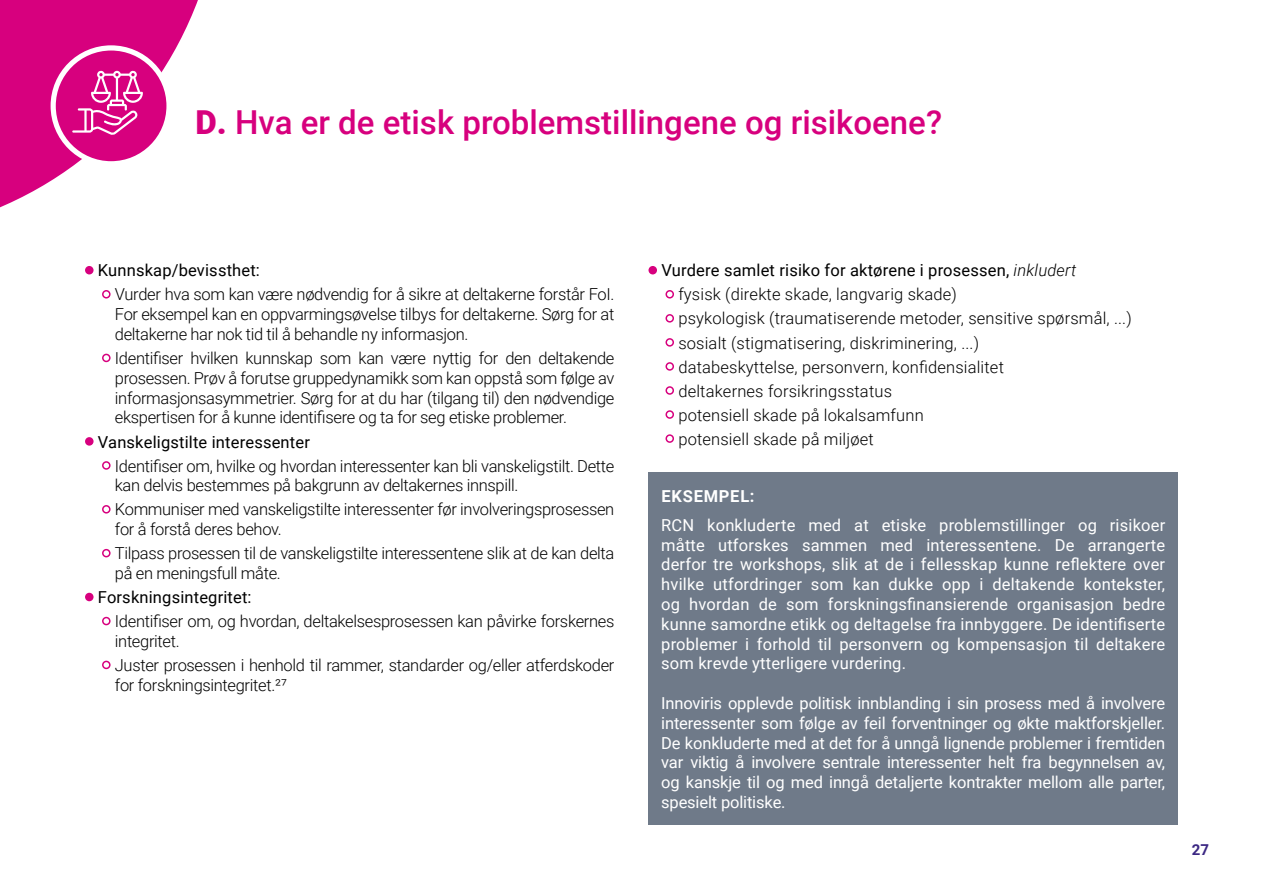
<style>
.page{position:relative;width:1263px;height:893px;background:#fff}
.page>*{position:absolute;margin:0;border:0;box-sizing:border-box;transform-origin:0 0}
.t1{font:500 33px "Roboto";color:#d7007e}
.t2{font:300 16.5px/19.8px "Roboto";letter-spacing:-.02em;color:#000}
.t3{font:16.5px/19.8px "Roboto";letter-spacing:.01em;color:#fff;text-align:justify}
.t4{font:300 16.5px "Roboto";letter-spacing:.01em;color:#000}
.t5{font:16.5px "Roboto";letter-spacing:.01em;color:#000}
.t6{font:700 16.5px "Roboto";letter-spacing:.045em;color:#fff}
.t7{font:700 15px "Roboto";color:#3b2783}
.s1{font-weight:900}
.s2{font-weight:300;font-style:italic}
</style>
<div class="page">
<svg style="left:0;top:0;width:198px;height:208px;fill:#d7007e"></svg>
<div style="left:53px;top:48px;width:116px;height:116px;background:#d7007e;border-radius:50%"></div>
<div style="left:51px;top:45px;width:121px;height:121px;border:5px solid #fff;border-radius:50%"></div>
<div style="left:85px;top:266px;width:9px;height:8px;background:#d7007e;border-radius:50%"></div>
<div style="left:102px;top:290px;width:9px;height:9px;border:2px solid #d7007e;border-radius:50%"></div>
<div style="left:102px;top:354px;width:9px;height:8px;border:2px solid #d7007e;border-radius:50%"></div>
<div style="left:85px;top:437px;width:9px;height:9px;background:#d7007e;border-radius:50%"></div>
<div style="left:102px;top:461px;width:9px;height:9px;border:2px solid #d7007e;border-radius:50%"></div>
<div style="left:102px;top:505px;width:9px;height:9px;border:2px solid #d7007e;border-radius:50%"></div>
<div style="left:102px;top:549px;width:9px;height:8px;border:2px solid #d7007e;border-radius:50%"></div>
<div style="left:85px;top:593px;width:9px;height:8px;background:#d7007e;border-radius:50%"></div>
<div style="left:102px;top:617px;width:9px;height:8px;border:2px solid #d7007e;border-radius:50%"></div>
<div style="left:102px;top:661px;width:9px;height:8px;border:2px solid #d7007e;border-radius:50%"></div>
<div style="left:648px;top:266px;width:9px;height:8px;background:#d7007e;border-radius:50%"></div>
<div style="left:665px;top:290px;width:9px;height:9px;border:2px solid #d7007e;border-radius:50%"></div>
<div style="left:665px;top:314px;width:9px;height:9px;border:2px solid #d7007e;border-radius:50%"></div>
<div style="left:665px;top:338px;width:9px;height:9px;border:2px solid #d7007e;border-radius:50%"></div>
<div style="left:665px;top:362px;width:9px;height:9px;border:2px solid #d7007e;border-radius:50%"></div>
<div style="left:665px;top:386px;width:9px;height:9px;border:2px solid #d7007e;border-radius:50%"></div>
<div style="left:665px;top:410px;width:9px;height:9px;border:2px solid #d7007e;border-radius:50%"></div>
<div style="left:665px;top:434px;width:9px;height:9px;border:2px solid #d7007e;border-radius:50%"></div>
<svg style="left:72px;top:71px;width:71px;height:64px"></svg>
<div style="left:648px;top:472px;width:530px;height:353px;background:#6f7a89"></div>
<p class="t1" style="left:196px;top:99px;width:748px"><span class="s1">D.</span> Hva er de etisk problemstillingene og risikoene?</p>
<p class="t5" style="left:98px;top:259px;width:164px">Kunnskap/bevissthet:</p>
<p class="t2" style="left:115px;top:284px;width:501px;text-align:justify">Vurder hva som kan være nødvendig for å sikre at deltakerne forstår FoI.<br>For eksempel kan en oppvarmingsøvelse tilbys for deltakerne. Sørg for at deltakerne har nok tid til å behandle ny informasjon.</p>
<p class="t2" style="left:115px;top:348px;width:501px;text-align:justify">Identifiser hvilken kunnskap som kan være nyttig for den deltakende prosessen. Prøv å forutse gruppedynamikk som kan oppstå som følge av informasjonsasymmetrier. Sørg for at du har (tilgang til) den nødvendige ekspertisen for å kunne identifisere og ta for seg etiske problemer.</p>
<p class="t5" style="left:98px;top:430px;width:214px">Vanskeligstilte interessenter</p>
<p class="t2" style="left:115px;top:455px;width:501px">Identifiser om, hvilke og hvordan interessenter kan bli vanskeligstilt. Dette kan delvis bestemmes på bakgrunn av deltakernes innspill.</p>
<p class="t2" style="left:115px;top:499px;width:501px">Kommuniser med vanskeligstilte interessenter før involveringsprosessen for å forstå deres behov.</p>
<p class="t2" style="left:115px;top:543px;width:501px">Tilpass prosessen til de vanskeligstilte interessentene slik at de kan delta på en meningsfull måte.</p>
<p class="t5" style="left:98px;top:586px;width:155px">Forskningsintegritet:</p>
<p class="t2" style="left:115px;top:611px;width:501px">Identifiser om, og hvordan, deltakelsesprosessen kan påvirke forskernes integritet.</p>
<p class="t2" style="left:115px;top:655px;width:501px">Juster prosessen i henhold til rammer, standarder og/eller atferdskoder for forskningsintegritet.²7</p>
<p class="t5" style="left:661px;top:259px;width:416px">Vurdere samlet risiko for aktørene i prosessen, <span class="s2">inkludert</span></p>
<p class="t4" style="left:678px;top:283px;width:280px">fysisk (direkte skade, langvarig skade)</p>
<p class="t4" style="left:678px;top:307px;width:455px">psykologisk (traumatiserende metoder, sensitive spørsmål, ...)</p>
<p class="t4" style="left:678px;top:331px;width:302px">sosialt (stigmatisering, diskriminering, ...)</p>
<p class="t4" style="left:678px;top:355px;width:327px">databeskyttelse, personvern, konfidensialitet</p>
<p class="t4" style="left:678px;top:379px;width:215px">deltakernes forsikringsstatus</p>
<p class="t4" style="left:678px;top:403px;width:247px">potensiell skade på lokalsamfunn</p>
<p class="t4" style="left:678px;top:427px;width:197px">potensiell skade på miljøet</p>
<p class="t6" style="left:661px;top:485px;width:94px">EKSEMPEL:</p>
<p class="t3" style="left:661px;top:514px;width:505px">RCN konkluderte med at etiske problemstillinger og risikoer måtte utforskes sammen med interessentene. De arrangerte derfor tre workshops, slik at de i fellesskap kunne reflektere over hvilke utfordringer som kan dukke opp i deltakende kontekster, og hvordan de som forskningsfinansierende organisasjon bedre kunne samordne etikk og deltagelse fra innbyggere. De identifiserte problemer i forhold til personvern og kompensasjon til deltakere som krevde ytterligere vurdering.</p>
<p class="t3" style="left:661px;top:692px;width:505px">Innoviris opplevde politisk innblanding i sin prosess med å involvere interessenter som følge av feil forventninger og økte maktforskjeller.<br>De konkluderte med at det for å unngå lignende problemer i fremtiden var viktig å involvere sentrale interessenter helt fra begynnelsen av, og kanskje til og med inngå detaljerte kontrakter mellom alle parter, spesielt politiske.</p>
<p class="t7" style="left:1192px;top:839px;width:19px">27</p>
</div>
